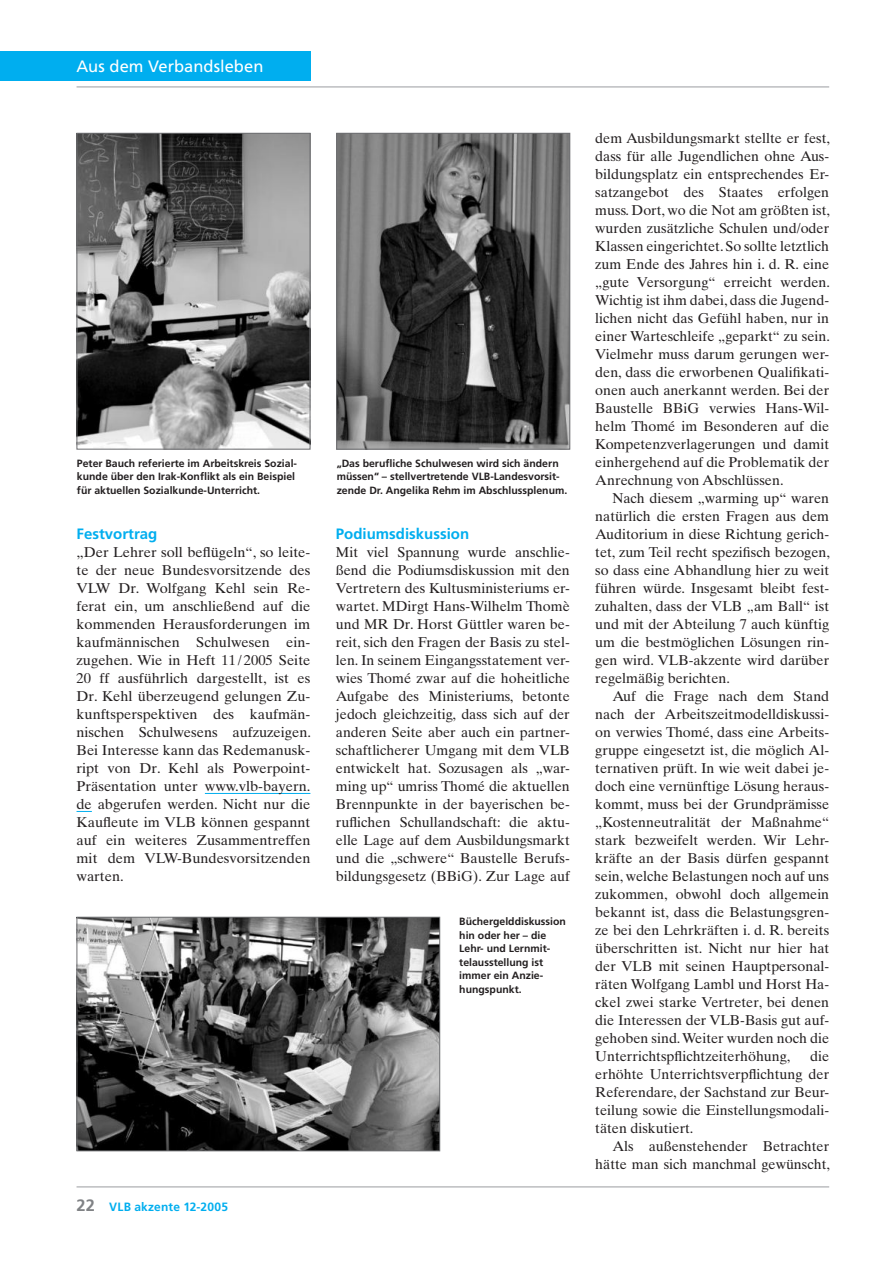
<style>
.page{position:relative;width:893px;height:1263px;background:#fff}
.page>*{position:absolute;margin:0;border:0;box-sizing:border-box;transform-origin:0 0}
.t1{font:16.5px "Frutiger";color:#fff}
.t2{font:700 15px "Frutiger";color:#00aeef}
.t3{font:14.25px/18px "Times Ten";color:#231f20;text-align:justify}
.t4{font:700 12px "Frutiger";letter-spacing:.015em;color:#00aeef}
.t5{font:700 10.5px/13.5px "Frutiger";color:#231f20}
.s1{font-size:16.5px;color:#808285}
</style>
<div class="page">
<hr style="left:77px;top:1186px;width:752px;height:1px;background:#bcbdc0">
<div style="left:0;top:51px;width:310px;height:30px;background:#00aeef"></div>
<hr style="left:77px;top:86px;width:752px;height:2px;background:#bcbdc0">
<hr style="left:205px;top:793px;width:105px;height:1px;background:#00aeef">
<svg style="left:77px;top:811px;width:15px;height:1px"></svg>
<img style="left:79px;top:135px;width:229px;height:312px">
<div style="left:77px;top:133px;width:233px;height:316px;border:1px solid #6d6e71"></div>
<img style="left:338px;top:135px;width:230px;height:312px">
<div style="left:336px;top:133px;width:234px;height:316px;border:1px solid #6d6e71"></div>
<img style="left:79px;top:919px;width:359px;height:230px">
<div style="left:77px;top:917px;width:363px;height:234px;border:1px solid #6d6e71"></div>
<p class="t1" style="left:77px;top:60px;width:188px">Aus dem Verbandsleben</p>
<p class="t5" style="left:77px;top:457px;width:222px">Peter Bauch referierte im Arbeitskreis Sozial&shy;kunde über den Irak-Konflikt als ein Beispiel für aktuellen Sozialkunde-Unterricht.</p>
<p class="t5" style="left:337px;top:457px;width:232px">„Das berufliche Schulwesen wird sich ändern müssen“ – stellvertretende VLB-Landesvorsit&shy;zende Dr. Angelika Rehm im Abschlussplenum.</p>
<p class="t2" style="left:77px;top:527px;width:82px">Festvortrag</p>
<p class="t3" style="left:77px;top:544px;width:236px">„Der Lehrer soll beflügeln“, so leite&shy;te der neue Bundesvorsitzende des VLW Dr. Wolfgang Kehl sein Re&shy;ferat ein, um anschließend auf die kommenden Herausforderungen im kaufmännischen Schulwesen ein&shy;zugehen. Wie in Heft 11 / 2005 Seite 20 ff ausführlich dargestellt, ist es Dr. Kehl überzeugend gelungen Zu&shy;kunftsperspektiven des kaufmän&shy;nischen Schulwesens aufzuzeigen.<br>Bei Interesse kann das Redemanusk&shy;ript von Dr. Kehl als Powerpoint-Präsentation unter www.vlb-bayern. de abgerufen werden. Nicht nur die Kaufleute im VLB können gespannt auf ein weiteres Zusammentreffen mit dem VLW-Bundesvorsitzenden warten.</p>
<p class="t2" style="left:336px;top:527px;width:135px">Podiumsdiskussion</p>
<p class="t3" style="left:336px;top:544px;width:235px">Mit viel Spannung wurde anschlie&shy;ßend die Podiumsdiskussion mit den Vertretern des Kultusministeriums er&shy;wartet. MDirgt Hans-Wilhelm Thomè und MR Dr. Horst Güttler waren be&shy;reit, sich den Fragen der Basis zu stel&shy;len. In seinem Eingangsstatement ver&shy;wies Thomé zwar auf die hoheitliche Aufgabe des Ministeriums, betonte jedoch gleichzeitig, dass sich auf der anderen Seite aber auch ein partner&shy;schaftlicherer Umgang mit dem VLB entwickelt hat. Sozusagen als „war&shy;ming up“ umriss Thomé die aktuellen Brennpunkte in der bayerischen be&shy;ruflichen Schullandschaft: die aktu&shy;elle Lage auf dem Ausbildungsmarkt und die „schwere“ Baustelle Berufs&shy;bildungsgesetz (BBiG). Zur Lage auf</p>
<p class="t5" style="left:459px;top:915px;width:108px">Büchergelddiskussion hin oder her – die<br>Lehr- und Lernmit&shy;telausstellung ist immer ein Anzie&shy;hungspunkt.</p>
<p class="t4" style="left:77px;top:1202px;width:153px"><span class="s1">22</span> VLB akzente 12-2005</p>
<p class="t3" style="left:595px;top:130px;width:236px">dem Ausbildungsmarkt stellte er fest, dass für alle Jugendlichen ohne Aus&shy;bildungsplatz ein entsprechendes Er&shy;satzangebot des Staates erfolgen muss. Dort, wo die Not am größten ist, wurden zusätzliche Schulen und/oder Klassen eingerichtet. So sollte letztlich zum Ende des Jahres hin i. d. R. eine „gute Versorgung“ erreicht werden.<br>Wichtig ist ihm dabei, dass die Jugend&shy;lichen nicht das Gefühl haben, nur in einer Warteschleife „geparkt“ zu sein.<br>Vielmehr muss darum gerungen wer&shy;den, dass die erworbenen Qualifikati&shy;onen auch anerkannt werden. Bei der Baustelle BBiG verwies Hans-Wil&shy;helm Thomé im Besonderen auf die Kompetenzverlagerungen und damit einhergehend auf die Problematik der Anrechnung von Abschlüssen.</p>
<p class="t3" style="left:595px;top:490px;width:236px;text-indent:17px">Nach diesem „warming up“ waren natürlich die ersten Fragen aus dem Auditorium in diese Richtung gerich&shy;tet, zum Teil recht spezifisch bezogen, so dass eine Abhandlung hier zu weit führen würde. Insgesamt bleibt fest&shy;zuhalten, dass der VLB „am Ball“ ist und mit der Abteilung 7 auch künftig um die bestmöglichen Lösungen rin&shy;gen wird. VLB-akzente wird darüber regelmäßig berichten.</p>
<p class="t3" style="left:595px;top:688px;width:235px;text-indent:17px">Auf die Frage nach dem Stand nach der Arbeitszeitmodelldiskussi&shy;on verwies Thomé, dass eine Arbeits&shy;gruppe eingesetzt ist, die möglich Al&shy;ternativen prüft. In wie weit dabei je&shy;doch eine vernünftige Lösung heraus&shy;kommt, muss bei der Grundprämisse „Kostenneutralität der Maßnahme“ stark bezweifelt werden. Wir Lehr&shy;kräfte an der Basis dürfen gespannt sein, welche Belastungen noch auf uns zukommen, obwohl doch allgemein bekannt ist, dass die Belastungsgren&shy;ze bei den Lehrkräften i. d. R. bereits überschritten ist. Nicht nur hier hat der VLB mit seinen Hauptpersonal&shy;räten Wolfgang Lambl und Horst Ha&shy;ckel zwei starke Vertreter, bei denen die Interessen der VLB-Basis gut auf&shy;gehoben sind. Weiter wurden noch die Unterrichtspflichtzeiterhöhung,</p>
<p class="t3" style="left:595px;top:1048px;width:235px;text-indent:215px">die erhöhte Unterrichtsverpflichtung der Referendare, der Sachstand zur Beur&shy;teilung sowie die Einstellungsmodali&shy;täten diskutiert.</p>
<p class="t3" style="left:595px;top:1138px;width:236px;text-align:right">Als außenstehender Betrachter hätte man sich manchmal gewünscht,</p>
</div>
